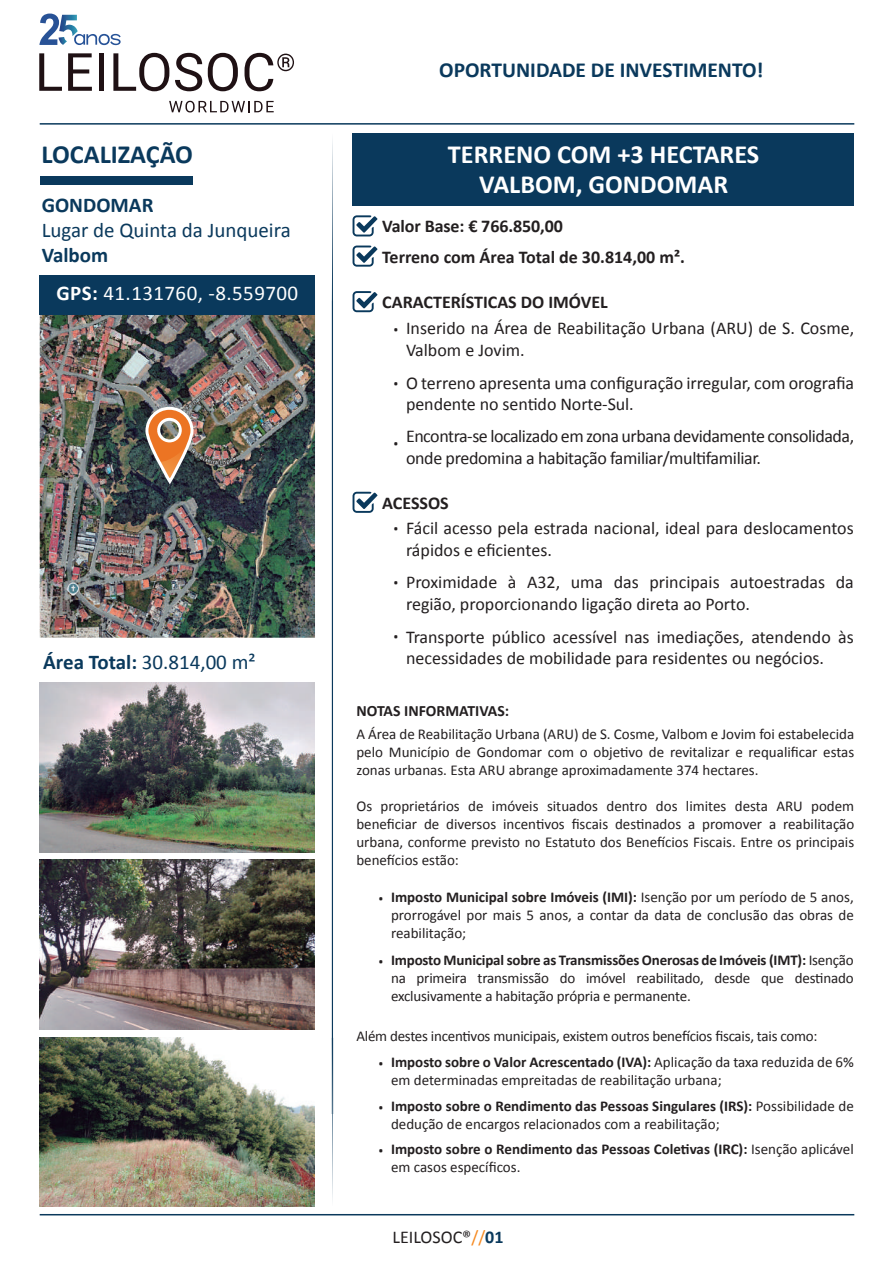
<style>
.page{position:relative;width:893px;height:1263px;background:#fff}
.page>*{position:absolute;margin:0;border:0;box-sizing:border-box;transform-origin:0 0}
.t1{font:700 26.25px/30px "Calibri";color:#fff;text-align:center}
.t2{font:700 26.25px "Calibri";color:#0a395c}
.t3{font:700 21.45px "Calibri";color:#0a395c}
.t4{font:21px "Calibri";color:#0a395c}
.t5{font:21px "Calibri";letter-spacing:.02em;color:#fff}
.t6{font:700 21px "Calibri";color:#0a395c}
.t7{font:700 21px "Calibri";color:#231f20}
.t8{font:18px/21.6px "Calibri";color:#231f20}
.t9{font:18px/21.6px "Calibri";letter-spacing:-.025em;color:#231f20}
.t10{font:700 18px "Calibri";color:#231f20}
.t11{font:700 15.75px "Calibri";color:#231f20}
.t12{font:15px/18px "Calibri";color:#231f20;text-align:justify}
.t13{font:700 15px/18px "Calibri";color:#231f20}
.s1{font-weight:700}
.s2{font-weight:400}
.s3{color:#f68a21}
.s4{font-weight:700;color:#0a395c}
</style>
<div class="page">
<div style="left:353px;top:133px;width:501px;height:73px;background:#0a395c"></div>
<div style="left:40px;top:176px;width:152px;height:8px;background:#0a395c"></div>
<hr style="left:40px;top:123px;width:814px;height:2px;background:#0a395c">
<hr style="left:40px;top:1214px;width:814px;height:1px;background:#0a395c">
<img style="left:40px;top:315px;width:275px;height:323px">
<svg style="left:332px;top:140px;width:1px;height:1060px"></svg>
<svg style="left:353px;top:215px;width:24px;height:21px"></svg>
<svg style="left:353px;top:492px;width:24px;height:21px"></svg>
<svg style="left:353px;top:246px;width:24px;height:21px"></svg>
<div style="left:40px;top:275px;width:275px;height:40px;background:#0a395c"></div>
<svg style="left:144px;top:405px;width:48px;height:79px;background:#a47f63"></svg>
<svg style="left:353px;top:291px;width:24px;height:21px"></svg>
<img style="left:40px;top:682px;width:275px;height:170px">
<img style="left:40px;top:860px;width:275px;height:169px">
<img style="left:40px;top:1037px;width:275px;height:170px">
<svg style="left:39px;top:53px;width:23px;height:38px"></svg>
<svg style="left:68px;top:53px;width:24px;height:38px"></svg>
<div style="left:99px;top:53px;width:5px;height:38px;background:#1f1114"></div>
<svg style="left:113px;top:53px;width:56px;height:38px"></svg>
<svg style="left:175px;top:53px;width:27px;height:38px"></svg>
<svg style="left:208px;top:53px;width:30px;height:38px"></svg>
<svg style="left:245px;top:53px;width:49px;height:38px"></svg>
<svg style="left:169px;top:101px;width:105px;height:11px"></svg>
<svg style="left:39px;top:14px;width:82px;height:31px"></svg>
<h2 class="t3" style="left:439px;top:55px;width:326px">OPORTUNIDADE DE INVESTIMENTO!</h2>
<h1 class="t2" style="left:42px;top:135px;width:153px">LOCALIZAÇÃO</h1>
<h1 class="t1" style="left:448px;top:138px;width:313px">TERRENO COM +3 HECTARES<br>VALBOM, GONDOMAR</h1>
<h3 class="t6" style="left:42px;top:190px;width:113px">GONDOMAR</h3>
<h3 class="t4" style="left:42px;top:217px;width:251px">Lugar de Quinta da Junqueira</h3>
<h3 class="t6" style="left:42px;top:241px;width:68px">Valbom</h3>
<p class="t10" style="left:382px;top:214px;width:182px">Valor Base: € 766.850,00</p>
<p class="t10" style="left:382px;top:244px;width:304px">Terreno com Área Total de 30.814,00 m².</p>
<h3 class="t5" style="left:56px;top:280px;width:243px"><span class="s1">GPS:</span> 41.131760, -8.559700</h3>
<p class="t10" style="left:382px;top:289px;width:227px">CARACTERÍSTICAS DO IMÓVEL</p>
<p class="t8" style="left:406px;top:317px;width:450px">Inserido na Área de Reabilitação Urbana (ARU) de S. Cosme,<br>Valbom e Jovim.</p>
<h3 class="t7" style="left:393px;top:314px;width:7px">·</h3>
<h3 class="t7" style="left:393px;top:368px;width:7px">·</h3>
<h3 class="t7" style="left:393px;top:428px;width:7px">·</h3>
<p class="t8" style="left:406px;top:371px;width:450px">O terreno apresenta uma configuração irregular, com orografia pendente no sentido Norte-Sul.</p>
<p class="t9" style="left:406px;top:425px;width:450px">Encontra-se localizado em zona urbana devidamente consolidada, onde predomina a habitação familiar/multifamiliar.</p>
<p class="t10" style="left:382px;top:490px;width:68px">ACESSOS</p>
<h3 class="t4" style="left:43px;top:649px;width:214px"><span class="s1">Área Total:</span> 30.814,00 m²</h3>
<h3 class="t7" style="left:393px;top:513px;width:7px">·</h3>
<p class="t8" style="left:406px;top:517px;width:449px">Fácil acesso pela estrada nacional, ideal para deslocamentos rápidos e eficientes.</p>
<h3 class="t7" style="left:393px;top:567px;width:7px">·</h3>
<p class="t8" style="left:406px;top:570px;width:449px">Proximidade à A32, uma das principais autoestradas da região, proporcionando ligação direta ao Porto.</p>
<h3 class="t7" style="left:393px;top:621px;width:7px">·</h3>
<p class="t8" style="left:406px;top:625px;width:449px">Transporte público acessível nas imediações, atendendo às necessidades de mobilidade para residentes ou negócios.</p>
<p class="t11" style="left:356px;top:699px;width:154px">NOTAS INFORMATIVAS:</p>
<p class="t12" style="left:356px;top:725px;width:499px">A Área de Reabilitação Urbana (ARU) de S. Cosme, Valbom e Jovim foi estabelecida pelo Município de Gondomar com o objetivo de revitalizar e requalificar estas zonas urbanas. Esta ARU abrange aproximadamente 374 hectares.</p>
<p class="t12" style="left:356px;top:797px;width:499px">Os proprietários de imóveis situados dentro dos limites desta ARU podem beneficiar de diversos incentivos fiscais destinados a promover a reabilitação urbana, conforme previsto no Estatuto dos Benefícios Fiscais. Entre os principais benefícios estão:</p>
<h3 class="t7" style="left:378px;top:883px;width:7px">·</h3>
<h3 class="t7" style="left:378px;top:946px;width:7px">·</h3>
<p class="t12" style="left:391px;top:887px;width:464px"><span class="s1">Imposto Municipal sobre Imóveis (IMI):</span> Isenção por um período de 5 anos, prorrogável por mais 5 anos, a contar da data de conclusão das obras de reabilitação;</p>
<p class="t12" style="left:391px;top:950px;width:464px"><span class="s1">Imposto Municipal sobre as Transmissões Onerosas de Imóveis (IMT):</span> Isenção na primeira transmissão do imóvel reabilitado, desde que destinado exclusivamente a habitação própria e permanente.</p>
<p class="t12" style="left:356px;top:1026px;width:462px">Além destes incentivos municipais, existem outros benefícios fiscais, tais como:</p>
<h3 class="t7" style="left:378px;top:1048px;width:7px">·</h3>
<p class="t12" style="left:391px;top:1052px;width:464px"><span class="s1">Imposto sobre o Valor Acrescentado (IVA):</span> Aplicação da taxa reduzida de 6% em determinadas empreitadas de reabilitação urbana;</p>
<h3 class="t7" style="left:378px;top:1092px;width:7px">·</h3>
<p class="t12" style="left:391px;top:1096px;width:464px"><span class="s1">Imposto sobre o Rendimento das Pessoas Singulares (IRS):</span> Possibilidade de dedução de encargos relacionados com a reabilitação;</p>
<h3 class="t7" style="left:378px;top:1135px;width:7px">·</h3>
<p class="t13" style="left:391px;top:1139px;width:464px">Imposto sobre o Rendimento das Pessoas Coletivas (IRC): <span class="s2">Isenção aplicável em casos específicos.</span></p>
<p class="t8" style="left:392px;top:1226px;width:113px">LEILOSOC®<span class="s3">//</span><span class="s4">01</span></p>
</div>
